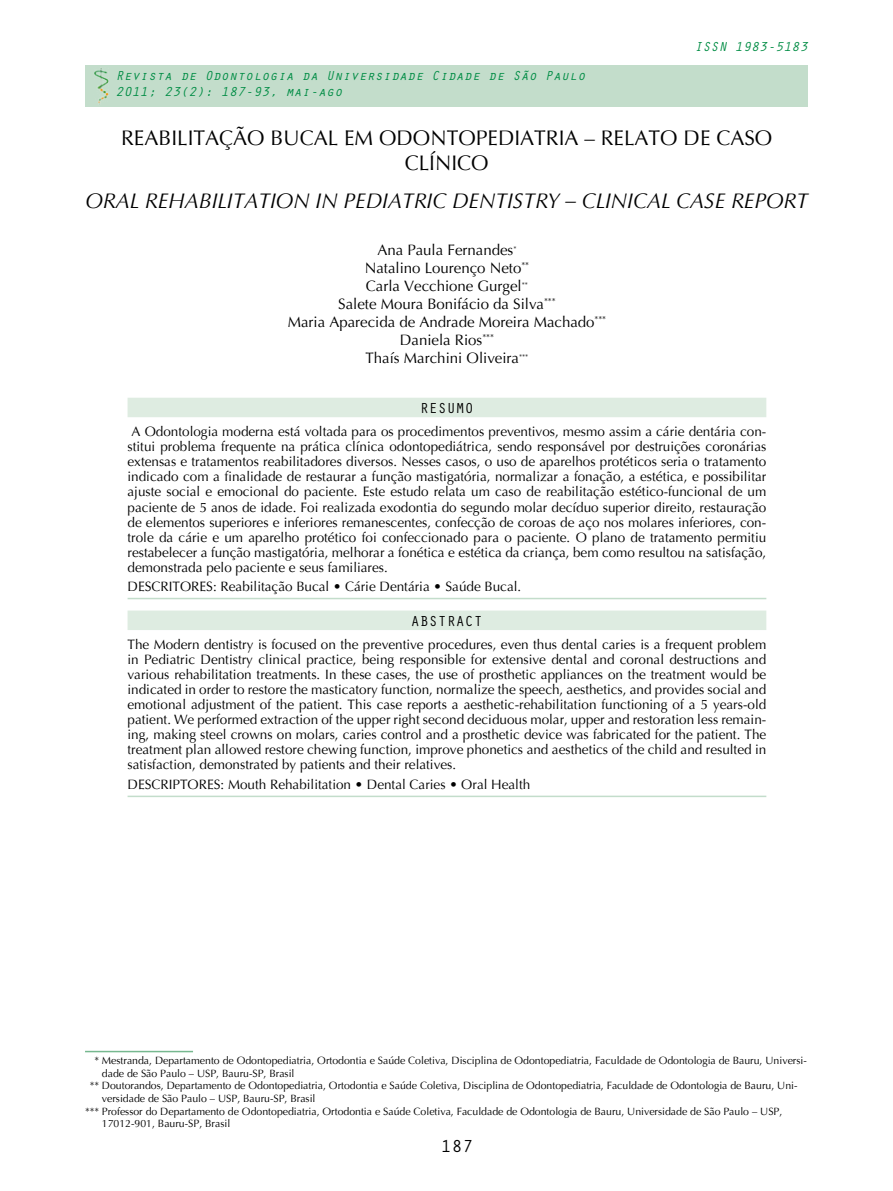
<style>
.page{position:relative;width:893px;height:1191px;background:#fff}
.page>*{position:absolute;margin:0;border:0;box-sizing:border-box;transform-origin:0 0}
.t1{font:italic 21px "Optima";color:#000}
.t2{font:21px/25.2px "Optima";color:#000;text-align:center}
.t3{font:18px "Orator Std";color:#000}
.t4{font:15px/18px "Optima";color:#000;text-align:center}
.t5{font:15px "Orator Std";color:#000}
.t6{font:13.5px/15px "Optima";color:#000;text-align:justify}
.t7{font:italic 13.5px/16.2px "Orator Std";color:#008c44}
.t8{font:10.5px "Optima";color:#000}
.s1{color:#fff}
</style>
<div class="page">
<div style="left:85px;top:65px;width:723px;height:41px;background:#c3ddcb"></div>
<img style="left:94px;top:68px;width:15px;height:35px">
<hr style="left:85px;top:1050px;width:108px;height:2px;background:#76b88f">
<div style="left:128px;top:398px;width:638px;height:19px;background:#deece1"></div>
<hr style="left:128px;top:598px;width:638px;height:1px;background:#c3ddcb">
<div style="left:128px;top:610px;width:638px;height:20px;background:#deece1"></div>
<hr style="left:128px;top:795px;width:638px;height:2px;background:#c3ddcb">
<p class="t7" style="left:694px;top:38px;width:115px">ISSN 1983-5183</p>
<p class="t7" style="left:116px;top:66px;width:471px">Revista de Odontologia da Universidade Cidade de São Paulo<br>2011; 23(2): 187-93, mai-ago</p>
<h1 class="t2" style="left:121px;top:126px;width:653px">REABILITAÇÃO BUCAL EM ODONTOPEDIATRIA – RELATO DE CASO<br>CLÍNICO</h1>
<h1 class="t1" style="left:85px;top:188px;width:724px">ORAL REHABILITATION IN PEDIATRIC DENTISTRY – CLINICAL CASE REPORT</h1>
<p class="t4" style="left:288px;top:241px;width:320px">Ana Paula Fernandes<sup>*<br></sup>Natalino Lourenço Neto<sup>**<br></sup>Carla Vecchione Gurgel<sup>**<br></sup>Salete Moura Bonifácio da Silva<sup>***<br></sup>Maria Aparecida de Andrade Moreira Machado<sup>***<br></sup>Daniela Rios<sup>***<br></sup>Thaís Marchini Oliveira<sup>***</sup></p>
<p class="t5" style="left:420px;top:397px;width:55px">RESUMO</p>
<p class="t6" style="left:128px;top:424px;width:640px;text-indent:4px">A Odontologia moderna está voltada para os procedimentos preventivos, mesmo assim a cárie dentária con&shy;stitui problema frequente na prática clínica odontopediátrica, sendo responsável por destruições coronárias extensas e tratamentos reabilitadores diversos. Nesses casos, o uso de aparelhos protéticos seria o tratamento indicado com a finalidade de restaurar a função mastigatória, normalizar a fonação, a estética, e possibilitar ajuste social e emocional do paciente. Este estudo relata um caso de reabilitação estético-funcional de um paciente de 5 anos de idade. Foi realizada exodontia do segundo molar decíduo superior direito, restauração de elementos superiores e inferiores remanescentes, confecção de coroas de aço nos molares inferiores, con&shy;trole da cárie e um aparelho protético foi confeccionado para o paciente. O plano de tratamento permitiu restabelecer a função mastigatória, melhorar a fonética e estética da criança, bem como resultou na satisfação, demonstrada pelo paciente e seus familiares.</p>
<p class="t6" style="left:128px;top:579px;width:395px">DESCRITORES: Reabilitação Bucal • Cárie Dentária • Saúde Bucal.</p>
<p class="t5" style="left:411px;top:610px;width:73px">ABSTRACT</p>
<p class="t6" style="left:128px;top:637px;width:640px">The Modern dentistry is focused on the preventive procedures, even thus dental caries is a frequent problem in Pediatric Dentistry clinical practice, being responsible for extensive dental and coronal destructions and various rehabilitation treatments. In these cases, the use of prosthetic appliances on the treatment would be indicated in order to restore the masticatory function, normalize the speech, aesthetics, and provides social and emotional adjustment of the patient. This case reports a aesthetic-rehabilitation functioning of a 5 years-old patient. We performed extraction of the upper right second deciduous molar, upper and restoration less remain&shy;ing, making steel crowns on molars, caries control and a prosthetic device was fabricated for the patient. The treatment plan allowed restore chewing function, improve phonetics and aesthetics of the child and resulted in satisfaction, demonstrated by patients and their relatives.</p>
<p class="t6" style="left:128px;top:776px;width:404px">DESCRIPTORES: Mouth Rehabilitation • Dental Caries • Oral Health</p>
<p class="t8" style="left:85px;top:1054px;width:723px"><span class="s1">**</span>* Mestranda, Departamento de Odontopediatria, Ortodontia e Saúde Coletiva, Disciplina de Odontopediatria, Faculdade de Odontologia de Bauru, Universi-</p>
<p class="t8" style="left:102px;top:1066px;width:194px">dade de São Paulo – USP, Bauru-SP, Brasil</p>
<p class="t8" style="left:85px;top:1079px;width:714px"><span class="s1">*</span>** Doutorandos, Departamento de Odontopediatria, Ortodontia e Saúde Coletiva, Disciplina de Odontopediatria, Faculdade de Odontologia de Bauru, Uni-</p>
<p class="t8" style="left:102px;top:1091px;width:215px">versidade de São Paulo – USP, Bauru-SP, Brasil</p>
<p class="t8" style="left:85px;top:1104px;width:699px">*** Professor do Departamento de Odontopediatria, Ortodontia e Saúde Coletiva, Faculdade de Odontologia de Bauru, Universidade de São Paulo – USP,</p>
<p class="t8" style="left:102px;top:1117px;width:130px">17012-901, Bauru-SP, Brasil</p>
<h2 class="t3" style="left:441px;top:1133px;width:34px">187</h2>
</div>
